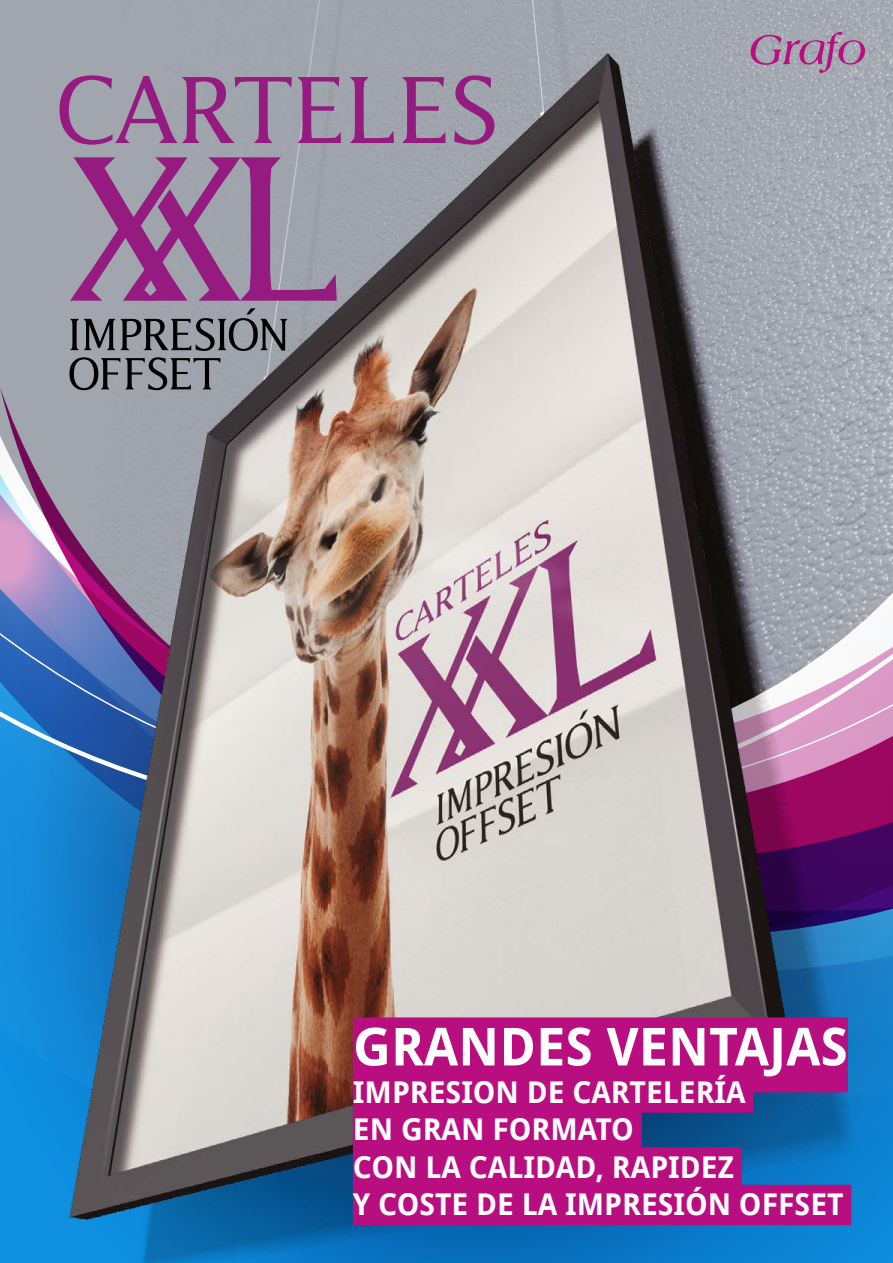
<style>
.page{position:relative;width:893px;height:1263px;background:#fff}
.page>*{position:absolute;margin:0;border:0;box-sizing:border-box;transform-origin:0 0}
.t1{font:91.2px "Latine";letter-spacing:-.035em;color:#951b81}
.t2{font:700 52.5px "Droid Sans";color:#fff}
.t3{font:700 30px/37.5px "Droid Sans";color:#fff}
</style>
<div class="page">
<img style="left:0;top:0;width:893px;height:1263px">
<svg style="left:70px;top:308px;width:217px;height:43px"></svg>
<svg style="left:70px;top:157px;width:267px;height:144px"></svg>
<svg style="left:69px;top:357px;width:152px;height:33px"></svg>
<div style="left:353px;top:1017px;width:495px;height:75px;background:#b80e80"></div>
<div style="left:353px;top:1072px;width:400px;height:41px;background:#b80e80"></div>
<div style="left:353px;top:1110px;width:289px;height:40px;background:#b80e80"></div>
<div style="left:353px;top:1147px;width:389px;height:41px;background:#b80e80"></div>
<div style="left:353px;top:1185px;width:498px;height:40px;background:#b80e80"></div>
<svg style="left:751px;top:32px;width:114px;height:41px"></svg>
<h1 class="t1" style="left:54px;top:54px;width:447px">CARTELES</h1>
<h2 class="t2" style="left:353px;top:1009px;width:496px">GRANDES VENTAJAS</h2>
<p class="t3" style="left:353px;top:1072px;width:492px">IMPRESION DE CARTELERÍA<br>EN GRAN FORMATO<br>CON LA CALIDAD, RAPIDEZ<br>Y COSTE DE LA IMPRESIÓN OFFSET</p>
</div>
